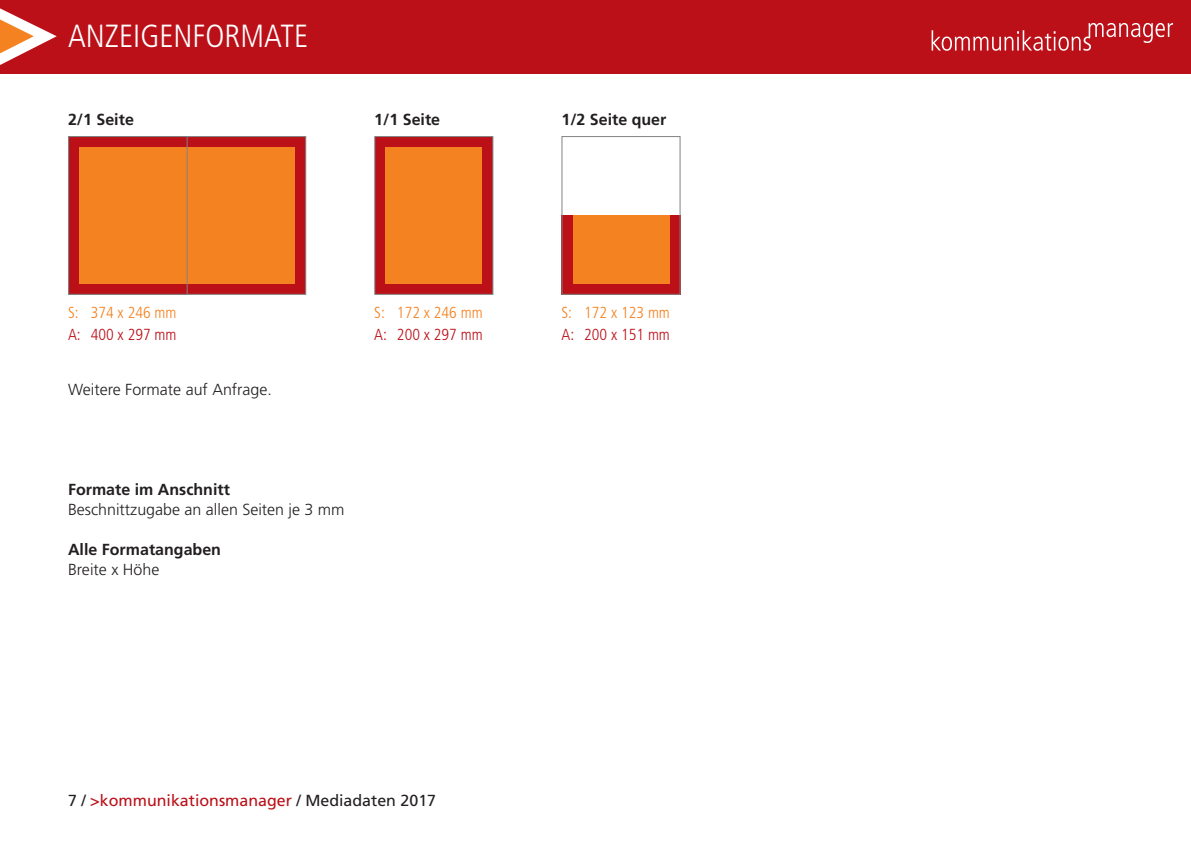
<style>
.page{position:relative;width:1191px;height:842px;background:#fff}
.page>*{position:absolute;margin:0;border:0;box-sizing:border-box;transform-origin:0 0}
.t1{font:300 condensed 32px "Frutiger LT Std";color:#fff}
.Body_RFL{font:300 16px "Frutiger LT Std";color:#231f20}
.Body_RFL-2{font:700 16px "Frutiger LT Std";color:#231f20}
.t2{font:16px "Frutiger LT Std";color:#bb1018}
.FormateAnzeigen_Oran{font:300 condensed 16px "Frutiger LT Std";color:#f58220}
.FormateAnzeigen_Rot{font:300 condensed 16px "Frutiger LT Std";color:#bb1018}
.s1{color:#231f20}
</style>
<div class="page">
<div style="left:0;top:0;width:1191px;height:74px;background:#bb1018"></div>
<svg style="left:0;top:8px;width:57px;height:57px"></svg>
<svg style="left:931px;top:23px;width:242px;height:28px"></svg>
<div style="left:374px;top:136px;width:119px;height:159px;background:#bb1018;border:1px solid #808285"></div>
<div style="left:386px;top:147px;width:96px;height:136px;background:#f58220"></div>
<div style="left:68px;top:136px;width:238px;height:159px;background:#bb1018;border:1px solid #808285"></div>
<div style="left:79px;top:147px;width:216px;height:136px;background:#f58220"></div>
<hr style="left:187px;top:136px;width:1px;height:159px;background:#808285">
<div style="left:561px;top:215px;width:119px;height:80px;background:#bb1018"></div>
<div style="left:561px;top:136px;width:119px;height:159px;border:1px solid #808285"></div>
<div style="left:573px;top:215px;width:96px;height:68px;background:#f58220"></div>
<p class="t1" style="left:68px;top:17px;width:242px">ANZEIGENFORMATE</p>
<p class="Body_RFL-2" style="left:68px;top:110px;width:67px">2/1 Seite</p>
<p class="Body_RFL-2" style="left:561px;top:110px;width:106px">1/2 Seite quer</p>
<p class="Body_RFL-2" style="left:374px;top:110px;width:67px">1/1 Seite</p>
<p class="FormateAnzeigen_Oran" style="left:68px;top:303px;width:110px">S: 374 x 246 mm</p>
<p class="FormateAnzeigen_Rot" style="left:68px;top:325px;width:110px">A: 400 x 297 mm</p>
<p class="Body_RFL" style="left:68px;top:380px;width:205px">Weitere Formate auf Anfrage.</p>
<p class="FormateAnzeigen_Oran" style="left:374px;top:303px;width:110px">S: 172 x 246 mm</p>
<p class="FormateAnzeigen_Rot" style="left:374px;top:325px;width:110px">A: 200 x 297 mm</p>
<p class="Body_RFL-2" style="left:68px;top:480px;width:163px">Formate im Anschnitt</p>
<p class="Body_RFL" style="left:68px;top:500px;width:278px">Beschnittzugabe an allen Seiten je 3 mm</p>
<p class="Body_RFL-2" style="left:68px;top:540px;width:154px">Alle Formatangaben</p>
<p class="Body_RFL" style="left:68px;top:560px;width:93px">Breite x Höhe</p>
<p class="FormateAnzeigen_Oran" style="left:561px;top:303px;width:110px">S: 172 x 123 mm</p>
<p class="FormateAnzeigen_Rot" style="left:561px;top:325px;width:110px">A: 200 x 151 mm</p>
<p class="t2" style="left:68px;top:791px;width:369px"><span class="s1">7 /</span> &gt;kommunikationsmanager <span class="s1">/ Mediadaten 2017</span></p>
</div>
